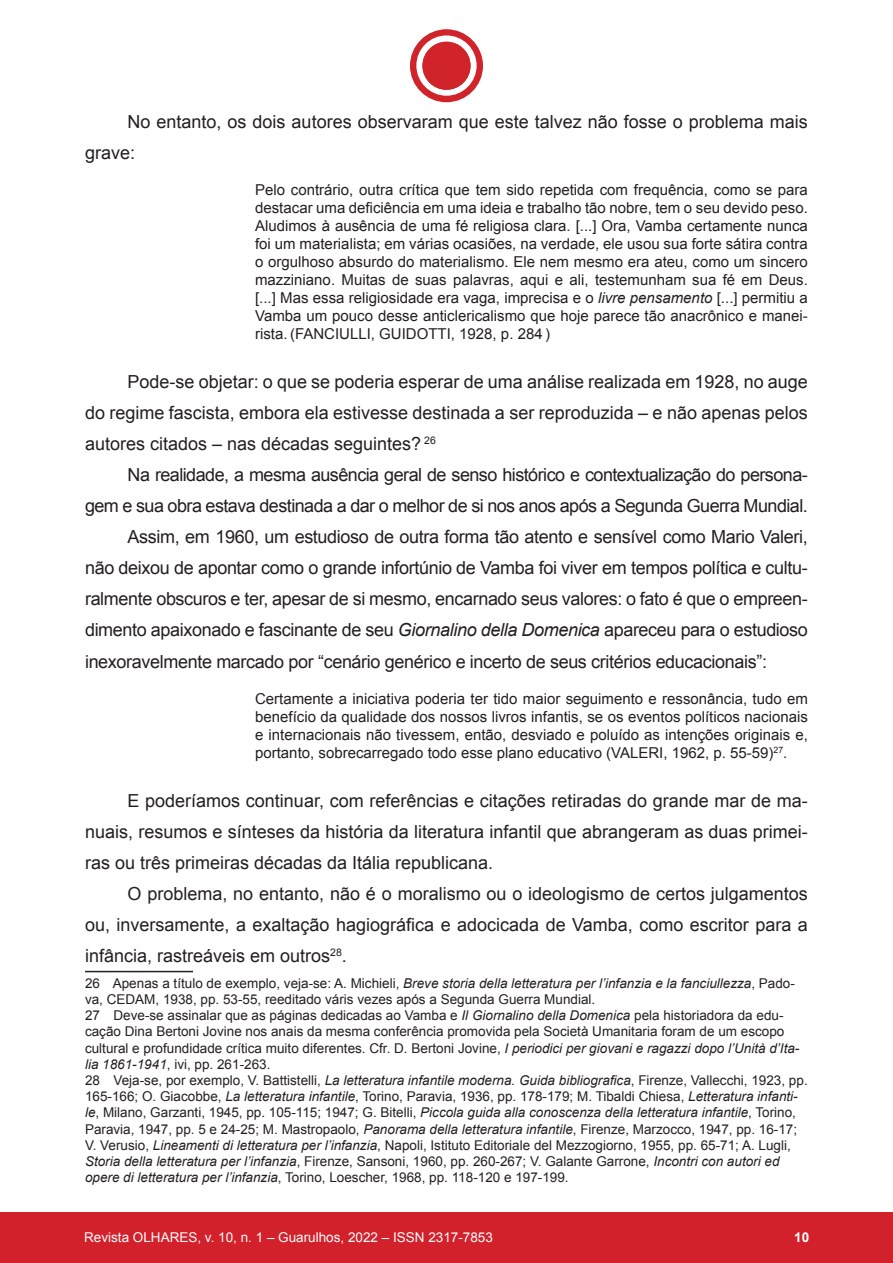
<style>
.page{position:relative;width:893px;height:1263px;background:#fff}
.page>*{position:absolute;margin:0;border:0;box-sizing:border-box;transform-origin:0 0}
._02_Texto{font:18px/31px "Arial";color:#231f20;text-align:justify}
._02_Texto-2{font:18px/31px "Arial";letter-spacing:-.03em;color:#231f20;text-align:right}
._02_Texto_Citado{font:15px/18px "Arial";color:#231f20;text-align:justify}
._02_Rodapé{font:13.5px/16.2px "Arial";color:#231f20}
.t1{font:13.5px "Arial";color:#fff}
.t2{font:700 13.5px "Arial";color:#fff}
.s1{font-style:italic}
</style>
<div class="page">
<div style="left:410px;top:29px;width:73px;height:73px;background:#d1232a;border-radius:50%"></div>
<svg style="left:416px;top:35px;width:61px;height:61px"></svg>
<div style="left:422px;top:42px;width:48px;height:48px;background:#d1232a;border-radius:50%"></div>
<div style="left:0;top:1212px;width:893px;height:51px;background:#d3212b"></div>
<hr style="left:85px;top:971px;width:108px;height:1px;background:#231f20">
<p class="_02_Texto" style="left:85px;top:106px;width:724px;text-indent:43px">No entanto, os dois autores observaram que este talvez não fosse o problema mais grave:</p>
<p class="_02_Texto_Citado" style="left:255px;top:181px;width:554px">Pelo contrário, outra crítica que tem sido repetida com frequência, como se para destacar uma deficiência em uma ideia e trabalho tão nobre, tem o seu devido peso.<br>Aludimos à ausência de uma fé religiosa clara. [...] Ora, Vamba certamente nunca foi um materialista; em várias ocasiões, na verdade, ele usou sua forte sátira contra o orgulhoso absurdo do materialismo. Ele nem mesmo era ateu, como um sincero mazziniano. Muitas de suas palavras, aqui e ali, testemunham sua fé em Deus. [...] Mas essa religiosidade era vaga, imprecisa e o <span class="s1">livre pensamento</span> [...] permitiu a Vamba um pouco desse anticlericalismo que hoje parece tão anacrônico e manei&shy;rista. (FANCIULLI, GUIDOTTI, 1928, p. 284 )</p>
<p class="_02_Texto" style="left:85px;top:366px;width:724px;text-indent:43px">Pode-se objetar: o que se poderia esperar de uma análise realizada em 1928, no auge do regime fascista, embora ela estivesse destinada a ser reproduzida – e não apenas pelos autores citados – nas décadas seguintes? <sup>26</sup></p>
<p class="_02_Texto-2" style="left:85px;top:460px;width:724px">Na realidade, a mesma ausência geral de senso histórico e contextualização do persona-<br>gem e sua obra estava destinada a dar o melhor de si nos anos após a Segunda Guerra Mundial.</p>
<p class="_02_Texto" style="left:85px;top:522px;width:724px;text-indent:43px">Assim, em 1960, um estudioso de outra forma tão atento e sensível como Mario Valeri, não deixou de apontar como o grande infortúnio de Vamba foi viver em tempos política e cultu&shy;ralmente obscuros e ter, apesar de si mesmo, encarnado seus valores: o fato é que o empreen&shy;dimento apaixonado e fascinante de seu <span class="s1">Giornalino della Domenica</span> apareceu para o estudioso inexoravelmente marcado por “cenário genérico e incerto de seus critérios educacionais”:</p>
<p class="_02_Texto_Citado" style="left:255px;top:689px;width:554px">Certamente a iniciativa poderia ter tido maior seguimento e ressonância, tudo em benefício da qualidade dos nossos livros infantis, se os eventos políticos nacionais e internacionais não tivessem, então, desviado e poluído as intenções originais e, portanto, sobrecarregado todo esse plano educativo (VALERI, 1962, p. 55-59)<sup>27</sup>.</p>
<p class="_02_Texto" style="left:85px;top:785px;width:724px;text-indent:43px">E poderíamos continuar, com referências e citações retiradas do grande mar de ma&shy;nuais, resumos e sínteses da história da literatura infantil que abrangeram as duas primei&shy;ras ou três primeiras décadas da Itália republicana.</p>
<p class="_02_Texto" style="left:85px;top:878px;width:724px;text-indent:43px">O problema, no entanto, não é o moralismo ou o ideologismo de certos julgamentos ou, inversamente, a exaltação hagiográfica e adocicada de Vamba, como escritor para a infância, rastreáveis em outros<sup>28</sup>.</p>
<p class="_02_Rodapé" style="left:85px;top:975px;width:711px">26 Apenas a título de exemplo, veja-se: A. Michieli, <span class="s1">Breve storia della letteratura per l’infanzia e la fanciullezza</span>, Pado&shy;va, CEDAM, 1938, pp. 53-55, reeditado váris vezes após a Segunda Guerra Mundial.</p>
<p class="_02_Rodapé" style="left:85px;top:1007px;width:716px">27 Deve-se assinalar que as páginas dedicadas ao Vamba e <span class="s1">Il Giornalino della Domenica</span> pela historiadora da edu&shy;cação Dina Bertoni Jovine nos anais da mesma conferência promovida pela Società Umanitaria foram de um escopo cultural e profundidade crítica muito diferentes. Cfr. D. Bertoni Jovine, <span class="s1">I periodici per giovani e ragazzi dopo l’Unità d’Ita&shy;lia 1861-1941</span>, ivi, pp. 261-263.</p>
<p class="_02_Rodapé" style="left:85px;top:1072px;width:724px">28 Veja-se, por exemplo, V. Battistelli, <span class="s1">La letteratura infantile moderna. Guida bibliografica</span>, Firenze, Vallecchi, 1923, pp.<br>165-166; O. Giacobbe, <span class="s1">La letteratura infantile</span>, Torino, Paravia, 1936, pp. 178-179; M. Tibaldi Chiesa, <span class="s1">Letteratura infanti&shy;le</span>, Milano, Garzanti, 1945, pp. 105-115; 1947; G. Bitelli, <span class="s1">Piccola guida alla conoscenza della letteratura infantile</span>, Torino, Paravia, 1947, pp. 5 e 24-25; M. Mastropaolo, <span class="s1">Panorama della letteratura infantile</span>, Firenze, Marzocco, 1947, pp. 16-17; V. Verusio, <span class="s1">Lineamenti di letteratura per l’infanzia</span>, Napoli, Istituto Editoriale del Mezzogiorno, 1955, pp. 65-71; A. Lugli, <span class="s1">Storia della letteratura per l’infanzia</span>, Firenze, Sansoni, 1960, pp. 260-267; V. Galante Garrone, <span class="s1">Incontri con autori ed opere di letteratura per l’infanzia</span>, Torino, Loescher, 1968, pp. 118-120 e 197-199.</p>
<p class="t1" style="left:84px;top:1229px;width:410px">Revista OLHARES, v. 10, n. 1 – Guarulhos, 2022 – ISSN 2317-7853</p>
<p class="t2" style="left:794px;top:1228px;width:17px">10</p>
</div>
